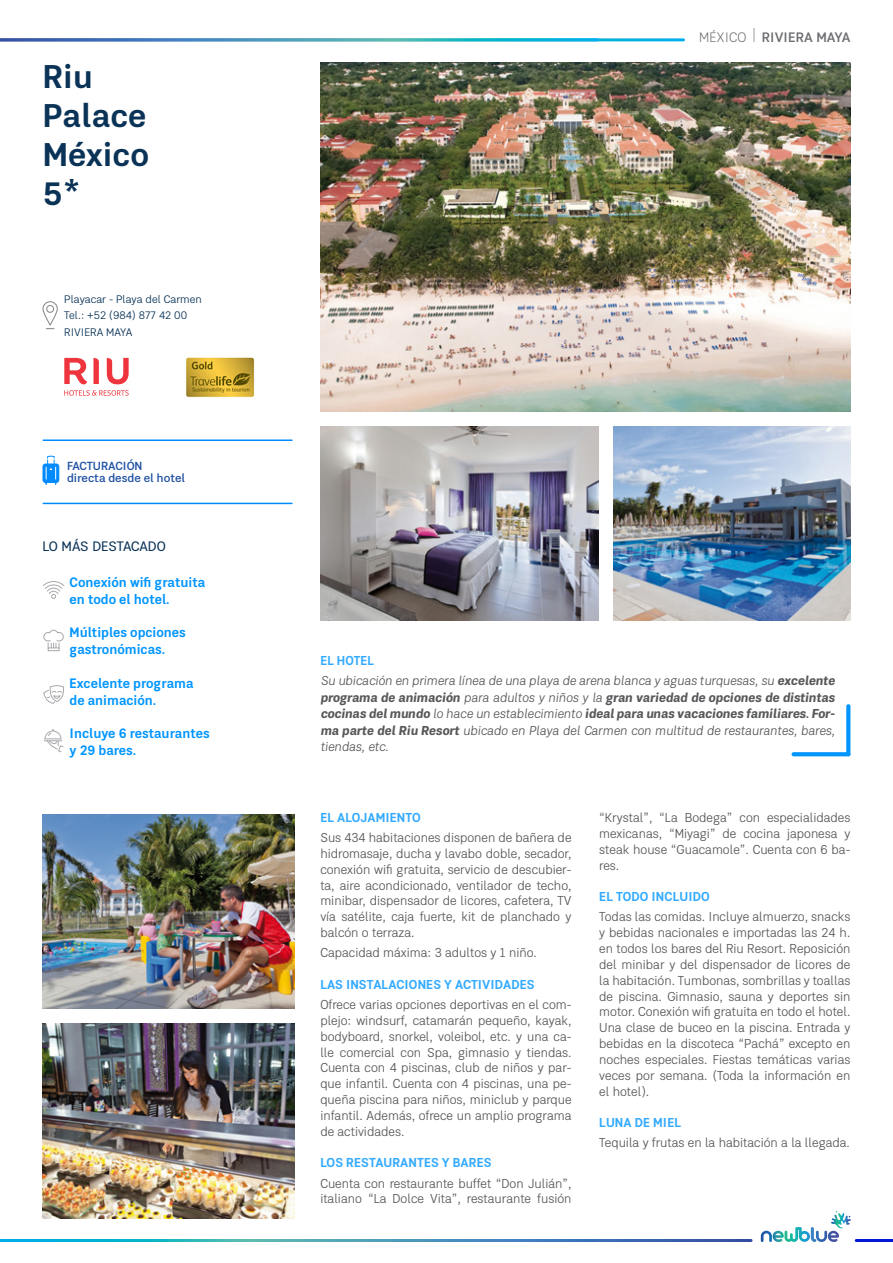
<style>
.page{position:relative;width:893px;height:1263px;background:#fff}
.page>*{position:absolute;margin:0;border:0;box-sizing:border-box;transform-origin:0 0}
.t1{font:700 33.45px/39.2px "Kommon Grotesk";color:#0a3357}
.t2{font:700 13.95px/16.8px "Kommon Grotesk";color:#0095ff;scale:.96 1}
.t3{font:600 13.95px "Kommon Grotesk";letter-spacing:.01em;color:#6c6d70}
.t4{font:13.95px "Kommon Grotesk";color:#0a3357}
.t5{font:13.2px/15.9px "Kommon Grotesk";color:#57585a;text-align:justify}
.t6{font:italic 700 13.2px/16.5px "Kommon Grotesk";color:#57585a;text-align:justify;scale:.95 1}
.t7{font:700 13.2px "Kommon Grotesk";letter-spacing:.01em;color:#3af}
.t8{font:italic 13.2px/20.4px "Kommon Grotesk";color:#57585a;scale:.95 1}
.t9{font:600 12px/12px "Kommon Grotesk";color:#1f51a3}
.t10{font:11.1px/16.8px "Kommon Grotesk";color:#0a3357}
.s1{font-weight:300}
.s2{font-weight:100;font-size:27.9px}
.s3{font-weight:700;font-style:normal;color:#3af}
.s4{font-weight:700}
.s5{font-weight:400}
</style>
<div class="page">
<hr style="left:856px;top:1239px;width:37px;height:3px;background:#0017d6">
<svg style="left:761px;top:1211px;width:90px;height:31px"></svg>
<img style="left:43px;top:1024px;width:252px;height:194px">
<img style="left:43px;top:814px;width:252px;height:194px">
<svg style="left:42px;top:301px;width:16px;height:28px"></svg>
<svg style="left:43px;top:581px;width:22px;height:18px"></svg>
<svg style="left:44px;top:729px;width:20px;height:24px"></svg>
<svg style="left:43px;top:685px;width:21px;height:19px"></svg>
<img style="left:320px;top:62px;width:530px;height:350px">
<img style="left:613px;top:426px;width:237px;height:195px">
<img style="left:320px;top:426px;width:278px;height:195px">
<svg style="left:793px;top:752px;width:55px;height:4px"></svg>
<svg style="left:846px;top:706px;width:4px;height:48px"></svg>
<svg style="left:43px;top:629px;width:21px;height:22px"></svg>
<svg style="left:64px;top:358px;width:65px;height:38px"></svg>
<img style="left:185px;top:357px;width:70px;height:41px">
<hr style="left:43px;top:503px;width:249px;height:1px;background:#008bff">
<hr style="left:43px;top:439px;width:249px;height:2px;background:#008bff">
<svg style="left:43px;top:464px;width:16px;height:18px"></svg>
<div style="left:43px;top:463px;width:16px;height:20px;border:1px solid #008bff;border-radius:3px"></div>
<svg style="left:46px;top:456px;width:10px;height:28px"></svg>
<h1 class="t1" style="left:43px;top:55px;width:108px">Riu<br>Palace<br>México<br>5*</h1>
<p class="t10" style="left:64px;top:290px;width:139px">Playacar - Playa del Carmen<br>Tel.: +52 (984) 877 42 00<br>RIVIERA MAYA</p>
<p class="t9" style="left:67px;top:460px;width:120px">FACTURACIÓN<br>directa desde el hotel</p>
<p class="t4" style="left:43px;top:536px;width:125px">LO MÁS DESTACADO</p>
<p class="t2" style="left:70px;top:574px;width:143px">Conexión wifi gratuita en todo el hotel.</p>
<p class="t2" style="left:70px;top:624px;width:123px">Múltiples opciones gastronómicas.</p>
<p class="t2" style="left:70px;top:674px;width:130px">Excelente programa de animación.</p>
<p class="t2" style="left:70px;top:724px;width:148px">Incluye 6 restaurantes y 29 bares.</p>
<p class="t3" style="left:699px;top:27px;width:153px"><span class="s1">MÉXICO</span> <span class="s2">ı</span> RIVIERA MAYA</p>
<p class="t8" style="left:320px;top:650px;width:543px"><span class="s3">EL HOTEL<br></span>Su ubicación en primera línea de una playa de arena blanca y aguas turquesas, su <span class="s4">excelente</span></p>
<p class="t6" style="left:320px;top:689px;width:543px">programa de animación <span class="s5">para adultos y niños y la</span> gran variedad de opciones de distintas cocinas del mundo <span class="s5">lo hace un establecimiento</span> ideal para unas vacaciones familiares. For&shy;ma parte del Riu Resort <span class="s5">ubicado en Playa del Carmen con multitud de restaurantes, bares, tiendas, etc.</span></p>
<p class="t7" style="left:320px;top:808px;width:102px">EL ALOJAMIENTO</p>
<p class="t5" style="left:320px;top:829px;width:253px">Sus 434 habitaciones disponen de bañera de hidromasaje, ducha y lavabo doble, secador, conexión wifi gratuita, servicio de descubier&shy;ta, aire acondicionado, ventilador de techo, minibar, dispensador de licores, cafetera, TV vía satélite, caja fuerte, kit de planchado y balcón o terraza.</p>
<p class="t5" style="left:320px;top:945px;width:218px">Capacidad máxima: 3 adultos y 1 niño.</p>
<p class="t7" style="left:320px;top:975px;width:216px">LAS INSTALACIONES Y ACTIVIDADES</p>
<p class="t5" style="left:320px;top:996px;width:253px">Ofrece varias opciones deportivas en el com&shy;plejo: windsurf, catamarán pequeño, kayak, bodyboard, snorkel, voleibol, etc. y una ca&shy;lle comercial con Spa, gimnasio y tiendas.<br>Cuenta con 4 piscinas, club de niños y par&shy;que infantil. Cuenta con 4 piscinas, una pe&shy;queña piscina para niños, miniclub y parque infantil. Además, ofrece un amplio programa de actividades.</p>
<p class="t7" style="left:320px;top:1153px;width:173px">LOS RESTAURANTES Y BARES</p>
<p class="t5" style="left:320px;top:1175px;width:253px">Cuenta con restaurante buffet “Don Julián”, italiano “La Dolce Vita”, restaurante fusión</p>
<p class="t5" style="left:599px;top:809px;width:253px">“Krystal”, “La Bodega” con especialidades mexicanas, “Miyagi” de cocina japonesa y steak house “Guacamole”. Cuenta con 6 ba&shy;res.</p>
<p class="t7" style="left:599px;top:887px;width:112px">EL TODO INCLUIDO</p>
<p class="t5" style="left:599px;top:909px;width:253px">Todas las comidas. Incluye almuerzo, snacks y bebidas nacionales e importadas las 24 h. en todos los bares del Riu Resort. Reposición del minibar y del dispensador de licores de la habitación. Tumbonas, sombrillas y toallas de piscina. Gimnasio, sauna y deportes sin motor. Conexión wifi gratuita en todo el hotel.<br>Una clase de buceo en la piscina. Entrada y bebidas en la discoteca “Pachá” excepto en noches especiales. Fiestas temáticas varias veces por semana. (Toda la información en el hotel).</p>
<p class="t7" style="left:599px;top:1113px;width:83px">LUNA DE MIEL</p>
<p class="t5" style="left:599px;top:1135px;width:252px">Tequila y frutas en la habitación a la llegada.</p>
</div>
